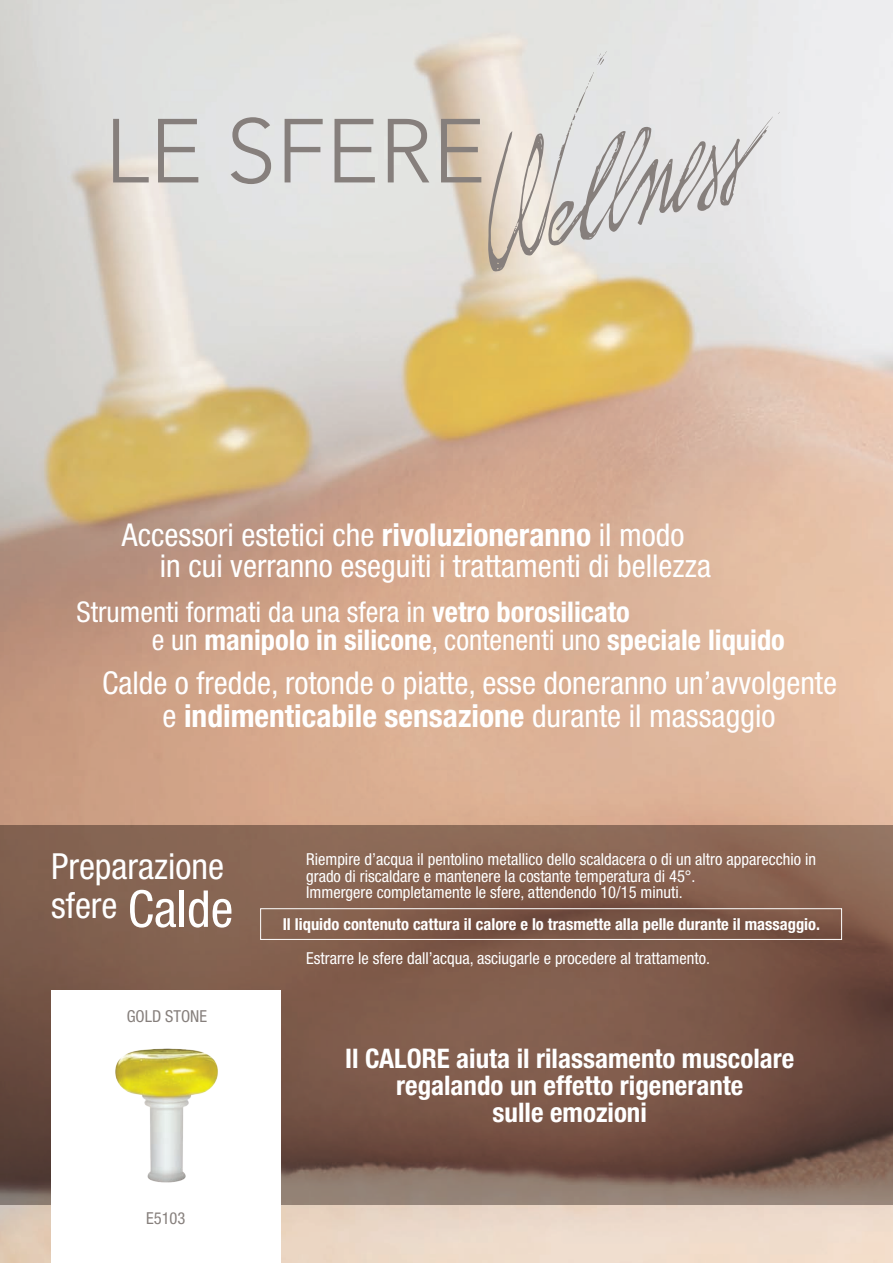
<style>
.page{position:relative;width:893px;height:1263px;background:#fff}
.page>*{position:absolute;margin:0;border:0;box-sizing:border-box;transform-origin:0 0}
.t1{font:condensed 51px "Helvetica Neue LT Std";color:#fff}
.t2{font:condensed 36px "Helvetica Neue LT Std";color:#fff}
.t3{font:condensed 31.5px "Helvetica Neue LT Std";color:#fff}
.t4{font:700 condensed 31.5px "Helvetica Neue LT Std";color:#fff}
.t5{font:700 condensed 28.5px "Helvetica Neue LT Std";color:#fff}
.t6{font:condensed 28.5px "Helvetica Neue LT Std";color:#fff}
.t7{font:700 condensed 27px "Helvetica Neue LT Std";color:#fff}
.t8{font:condensed 16.5px/16.5px "Helvetica Neue LT Std";color:#fff}
.t9{font:700 condensed 16.5px "Helvetica Neue LT Std";color:#fff}
.t10{font:condensed 16.5px "Helvetica Neue LT Std";color:#867f7c}
.s1{font-weight:700}
.s2{font-weight:400}
</style>
<div class="page">
<img style="left:0;top:0;width:893px;height:1263px">
<svg style="left:0;top:825px;width:893px;height:379px;background:#7c5b4c"></svg>
<div style="left:51px;top:991px;width:229px;height:272px;background:#fff"></div>
<img style="left:115px;top:1048px;width:103px;height:135px">
<svg style="left:113px;top:117px;width:368px;height:67px;background:#cbc9c6"></svg>
<svg style="left:597px;top:51px;width:10px;height:14px"></svg>
<svg style="left:488px;top:72px;width:292px;height:200px;background:#dcdad8"></svg>
<div style="left:260px;top:908px;width:582px;height:32px;border:1px solid #fff"></div>
<p class="t3" style="left:122px;top:516px;width:564px">Accessori estetici che <span class="s1">rivoluzioneranno</span> il modo</p>
<p class="t3" style="left:160px;top:547px;width:553px">in cui verranno eseguiti i trattamenti di bellezza</p>
<p class="t6" style="left:77px;top:595px;width:555px">Strumenti formati da una sfera in <span class="s1">vetro borosilicato</span></p>
<p class="t5" style="left:152px;top:623px;width:635px"><span class="s2">e un</span> manipolo in silicone<span class="s2">, contenenti uno</span> speciale liquido</p>
<p class="t3" style="left:102px;top:665px;width:736px">Calde o fredde, rotonde o piatte, esse doneranno un’avvolgente</p>
<p class="t4" style="left:163px;top:697px;width:614px"><span class="s2">e</span> indimenticabile sensazione <span class="s2">durante il massaggio</span></p>
<p class="t2" style="left:51px;top:846px;width:175px">Preparazione</p>
<p class="t2" style="left:51px;top:885px;width:68px">sfere</p>
<p class="t1" style="left:128px;top:879px;width:107px">Calde</p>
<p class="t10" style="left:127px;top:1006px;width:82px">GOLD STONE</p>
<p class="t10" style="left:146px;top:1208px;width:41px">E5103</p>
<p class="t8" style="left:306px;top:851px;width:511px">Riempire d’acqua il pentolino metallico dello scaldacera o di un altro apparecchio in grado di riscaldare e mantenere la costante temperatura di 45°.</p>
<p class="t8" style="left:306px;top:884px;width:378px">Immergere completamente le sfere, attendendo 10/15 minuti.</p>
<p class="t9" style="left:283px;top:914px;width:539px">Il liquido contenuto cattura il calore e lo trasmette alla pelle durante il massaggio.</p>
<p class="t8" style="left:306px;top:950px;width:405px">Estrarre le sfere dall’acqua, asciugarle e procedere al trattamento.</p>
<p class="t7" style="left:345px;top:1041px;width:450px">Il CALORE aiuta il rilassamento muscolare</p>
<p class="t7" style="left:396px;top:1068px;width:349px">regalando un effetto rigenerante</p>
<p class="t7" style="left:493px;top:1095px;width:156px">sulle emozioni</p>
</div>
